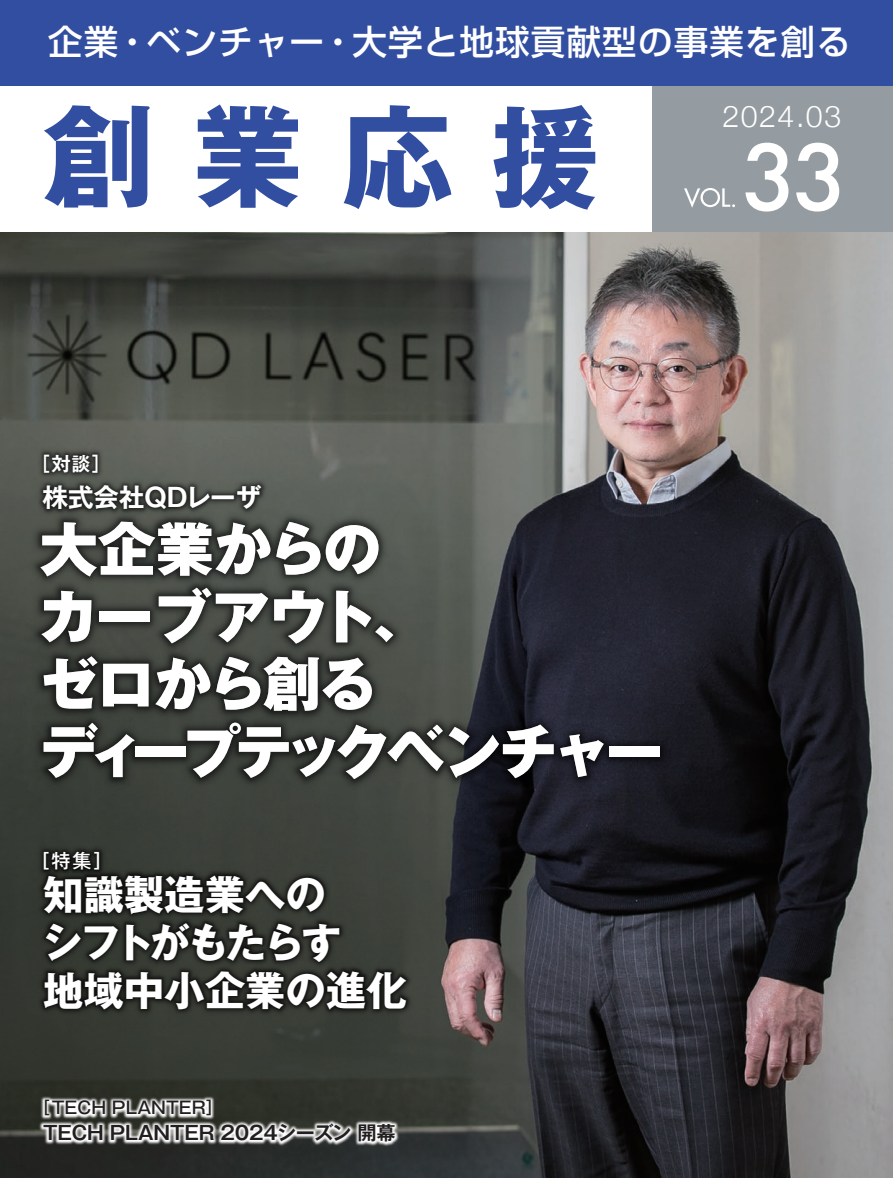
<style>
.page{position:relative;width:893px;height:1178px;background:#fff}
.page>*{position:absolute;margin:0;border:0;box-sizing:border-box;transform-origin:0 0}
.t1{font:700 111px "Gothic MB101 Pr 6";color:#324ea1}
.t2{font:500 88.35px "Futura";color:#fff}
.t3{font:800 57.9px/67.5px "Gothic MB101 Pr 6";letter-spacing:-.055em;color:#fff}
.t4{font:700 40.35px/48px "Gothic MB101 Pr 6";color:#fff}
.t5{font:500 34.5px "Shin Go Pr 6";letter-spacing:.035em;color:#fff}
.t6{font:300 30px "Helvetica Neue";letter-spacing:.05em;color:#fff}
.t7{font:700 25.5px "Gothic MB101 Pr 6 De";color:#fff}
.t8{font:700 19.2px "Gothic MB101 Pr 6 De";letter-spacing:-.01em;color:#231f20}
.t9{font:700 19.2px "Gothic MB101 Pr 6 De";color:#fff}
.t10{font:500 19.2px "Gothic MB101 Pr 6";color:#fff}
.t11{font:500 16.95px "Gothic MB101 Pr 6";color:#231f20}
</style>
<div class="page">
<img style="left:0;top:232px;width:893px;height:946px">
<div style="left:632px;top:50px;width:261px;height:182px;background:#959ca1"></div>
<div style="left:0;top:65px;width:652px;height:167px;background:#fff"></div>
<div style="left:0;top:0;width:893px;height:86px;background:#324ea1"></div>
<svg style="left:684px;top:188px;width:51px;height:20px"></svg>
<img style="left:0;top:464px;width:720px;height:388px">
<img style="left:0;top:399px;width:159px;height:29px">
<img style="left:0;top:428px;width:317px;height:144px">
<div style="left:0;top:795px;width:158px;height:23px;background:#373c36"></div>
<img style="left:0;top:818px;width:462px;height:259px">
<div style="left:0;top:1042px;width:271px;height:25px;background:#353932"></div>
<img style="left:0;top:1067px;width:452px;height:111px">
<p class="t5" style="left:48px;top:14px;width:804px">企業・ベンチャー・大学と地球貢献型の事業を創る</p>
<h1 class="t1" style="left:44px;top:65px;width:559px">創業応援</h1>
<p class="t6" style="left:722px;top:92px;width:120px">2024.03</p>
<h2 class="t2" style="left:742px;top:117px;width:107px">33</h2>
<p class="t9" style="left:31px;top:447px;width:81px">［対談］</p>
<p class="t7" style="left:43px;top:476px;width:220px">株式会社QDレーザ</p>
<p class="t3" style="left:39px;top:513px;width:626px">大企業からの<br>カーブアウト、<br>ゼロから創る<br>ディープテックベンチャー</p>
<p class="t10" style="left:42px;top:844px;width:61px">[特集]</p>
<p class="t4" style="left:42px;top:869px;width:366px">知識製造業への<br>シフトがもたらす<br>地域中小企業の進化</p>
<p class="t11" style="left:43px;top:1094px;width:171px">[TECH PLANTER]</p>
<p class="t8" style="left:43px;top:1117px;width:354px">TECH PLANTER 2024シーズン 開幕</p>
</div>
